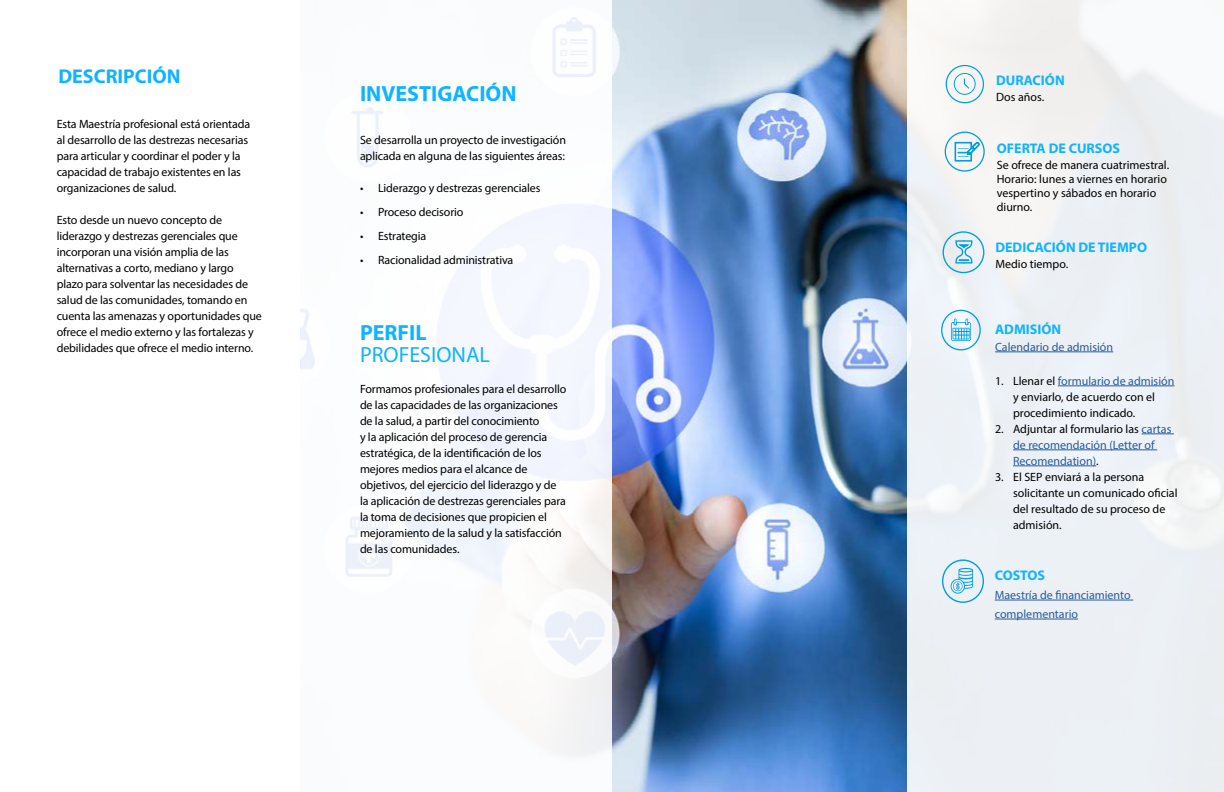
<style>
.page{position:relative;width:1224px;height:792px;background:#fff}
.page>*{position:absolute;margin:0;border:0;box-sizing:border-box;transform-origin:0 0}
.t1{font:700 22px "Myriad Pro";color:#10b3ff}
.t2{font:22px "Myriad Pro";color:#10b3ff}
.t3{font:700 20px "Myriad Pro";color:#10b3ff}
.t4{font:700 14px "Myriad Pro";color:#10b3ff}
.t5{font:12px/16px "Myriad Pro";letter-spacing:-.01em;color:#000}
.t6{font:12px/16px "Myriad Pro";color:#275b9b}
.s1{color:#275b9b}
.s2{color:#000}
</style>
<div class="page">
<img style="left:612px;top:0;width:295px;height:792px">
<div style="left:907px;top:0;width:317px;height:792px;background:#ecf1f5"></div>
<div style="left:946px;top:65px;width:38px;height:38px;border:1px solid #009fe3;border-radius:50%"></div>
<div style="left:954px;top:73px;width:21px;height:22px;border:1px solid #009fe3;border-radius:50%"></div>
<svg style="left:963px;top:77px;width:8px;height:13px"></svg>
<hr style="left:995px;top:352px;width:118px;height:1px;background:#275b9b">
<hr style="left:1058px;top:386px;width:116px;height:1px;background:#275b9b">
<hr style="left:1142px;top:434px;width:32px;height:1px;background:#275b9b">
<hr style="left:1013px;top:450px;width:144px;height:1px;background:#275b9b">
<hr style="left:1013px;top:466px;width:83px;height:1px;background:#275b9b">
<hr style="left:995px;top:600px;width:138px;height:1px;background:#275b9b">
<hr style="left:995px;top:619px;width:83px;height:1px;background:#275b9b">
<div style="left:941px;top:310px;width:40px;height:40px;border:1px solid #009fe3;border-radius:50%"></div>
<svg style="left:951px;top:319px;width:20px;height:22px"></svg>
<div style="left:942px;top:559px;width:42px;height:44px;border:1px solid #009fe3;border-radius:50%"></div>
<svg style="left:951px;top:568px;width:22px;height:26px"></svg>
<div style="left:945px;top:132px;width:40px;height:40px;border:1px solid #009fe3;border-radius:50%"></div>
<svg style="left:955px;top:142px;width:25px;height:19px"></svg>
<div style="left:943px;top:231px;width:41px;height:42px;border:1px solid #009fe3;border-radius:50%"></div>
<svg style="left:955px;top:240px;width:18px;height:24px"></svg>
<h2 class="t3" style="left:58px;top:63px;width:124px">DESCRIPCIÓN</h2>
<p class="t4" style="left:996px;top:71px;width:70px">DURACIÓN</p>
<p class="t5" style="left:996px;top:89px;width:50px">Dos años.</p>
<h1 class="t1" style="left:360px;top:79px;width:158px">INVESTIGACIÓN</h1>
<p class="t5" style="left:360px;top:131px;width:208px">Se desarrolla un proyecto de investigación aplicada en alguna de las siguientes áreas:</p>
<p class="t5" style="left:360px;top:179px;width:182px">• Liderazgo y destrezas gerenciales</p>
<p class="t5" style="left:360px;top:203px;width:105px">• Proceso decisorio</p>
<p class="t5" style="left:360px;top:227px;width:68px">• Estrategia</p>
<p class="t5" style="left:360px;top:251px;width:155px">• Racionalidad administrativa</p>
<p class="t5" style="left:57px;top:115px;width:195px">Esta Maestría profesional está orientada al desarrollo de las destrezas necesarias para articular y coordinar el poder y la capacidad de trabajo existentes en las organizaciones de salud.</p>
<p class="t5" style="left:57px;top:211px;width:207px">Esto desde un nuevo concepto de liderazgo y destrezas gerenciales que incorporan una visión amplia de las alternativas a corto, mediano y largo plazo para solventar las necesidades de salud de las comunidades, tomando en cuenta las amenazas y oportunidades que ofrece el medio externo y las fortalezas y debilidades que ofrece el medio interno.</p>
<p class="t4" style="left:997px;top:140px;width:125px">OFERTA DE CURSOS</p>
<p class="t5" style="left:997px;top:158px;width:174px;line-height:14px">Se ofrece de manera cuatrimestral.<br>Horario: lunes a viernes en horario vespertino y sábados en horario diurno.</p>
<p class="t4" style="left:995px;top:238px;width:153px">DEDICACIÓN DE TIEMPO</p>
<p class="t5" style="left:995px;top:256px;width:74px">Medio tiempo.</p>
<p class="t4" style="left:995px;top:320px;width:68px">ADMISIÓN</p>
<p class="t6" style="left:995px;top:338px;width:120px">Calendario de admisión</p>
<p class="t5" style="left:1013px;top:372px;width:163px;text-indent:-18px">1. Llenar el <span class="s1">formulario de admisión </span>y enviarlo, de acuerdo con el procedimiento indicado.</p>
<p class="t6" style="left:1013px;top:420px;width:160px;text-indent:-18px"><span class="s2">2. Adjuntar al formulario las</span> cartas de recomendación (Letter of<br>Recomendation)<span class="s2">.</span></p>
<p class="t5" style="left:1013px;top:468px;width:166px;text-indent:-18px">3. El SEP enviará a la persona solicitante un comunicado oficial del resultado de su proceso de admisión.</p>
<h1 class="t1" style="left:360px;top:318px;width:68px">PERFIL</h1>
<h1 class="t2" style="left:360px;top:341px;width:131px">PROFESIONAL</h1>
<p class="t5" style="left:360px;top:380px;width:208px">Formamos profesionales para el desarrollo de las capacidades de las organizaciones de la salud, a partir del conocimiento<br>y la aplicación del proceso de gerencia estratégica, de la identificación de los mejores medios para el alcance de objetivos, del ejercicio del liderazgo y de la aplicación de destrezas gerenciales para la toma de decisiones que propicien el mejoramiento de la salud y la satisfacción de las comunidades.</p>
<p class="t4" style="left:995px;top:566px;width:52px">COSTOS</p>
<p class="t6" style="left:995px;top:585px;width:137px;line-height:19px">Maestría de financiamiento complementario</p>
</div>
